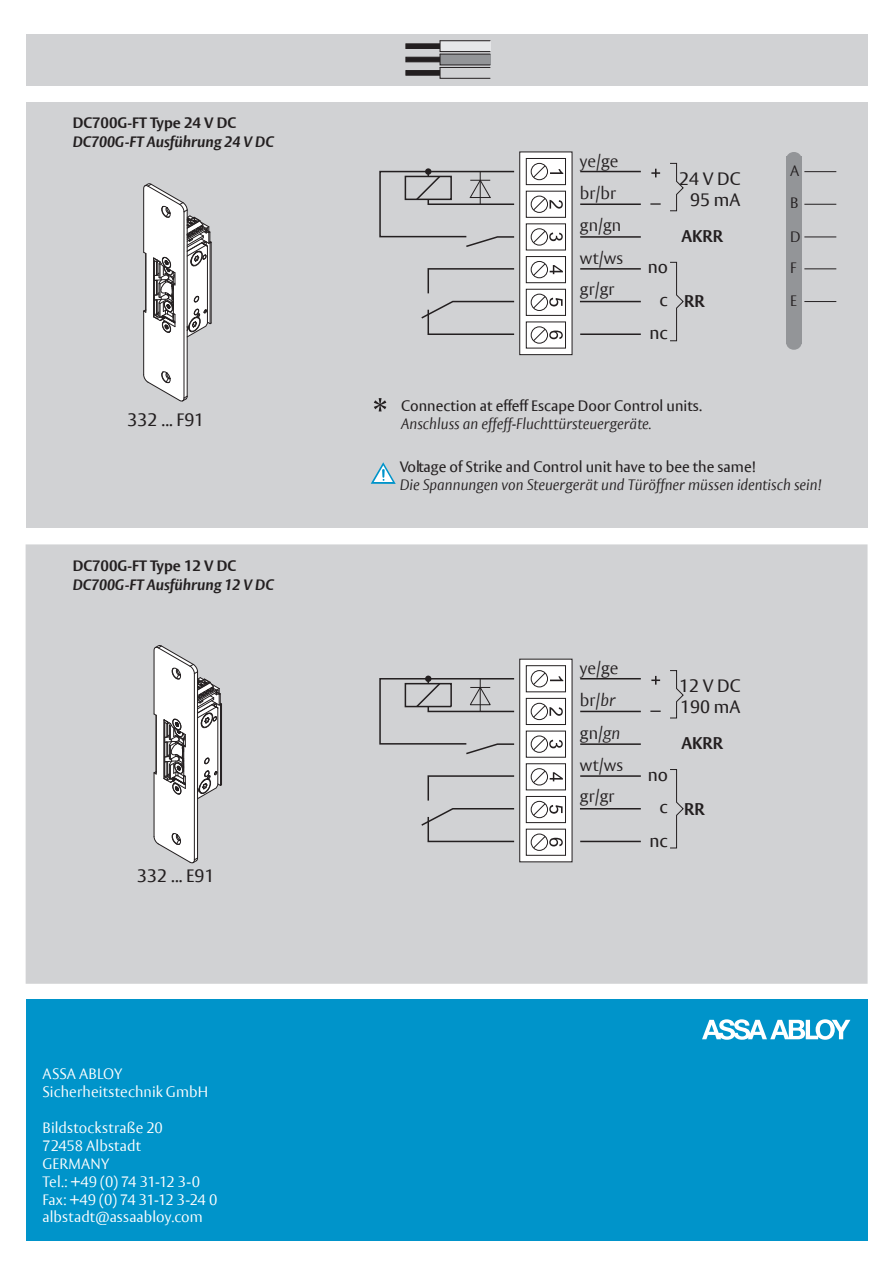
<style>
.page{position:relative;width:893px;height:1263px;background:#fff}
.page>*{position:absolute;margin:0;border:0;box-sizing:border-box;transform-origin:0 0}
.t1{font:17.85px/21.5px "ASSA Vesta";color:#231f20}
.t2{font:300 16.95px/32.1px "ASSA Vesta";color:#231f20}
.t3{font:700 16.95px "ASSA Vesta";color:#231f20}
.t4{font:300 15px/18px "ASSA Vesta";letter-spacing:.005em;color:#fff}
.t5{font:italic 300 15px "ASSA Vesta";color:#231f20}
.t6{font:15px "ASSA Vesta";color:#231f20}
.t7{font:italic 700 15px "ASSA Vesta";color:#231f20}
.t8{font:700 15px "ASSA Vesta";color:#231f20}
.t9{font:300 15px/32.2px "ASSA Vesta";color:#231f20}
.s1{font-style:italic}
</style>
<div class="page">
<div style="left:26px;top:1002px;width:841px;height:238px;background:#0094ca"></div>
<svg style="left:702px;top:1019px;width:149px;height:21px"></svg>
<div style="left:26px;top:34px;width:842px;height:51px;background:#d1d2d4"></div>
<div style="left:26px;top:102px;width:842px;height:425px;background:#d1d2d4"></div>
<div style="left:26px;top:544px;width:842px;height:440px;background:#d1d2d4"></div>
<svg style="left:374px;top:398px;width:12px;height:13px"></svg>
<div style="left:519px;top:659px;width:53px;height:203px;background:#fff;border:1px solid #231f20"></div>
<hr style="left:580px;top:711px;width:61px;height:1px;background:#231f20">
<hr style="left:580px;top:678px;width:61px;height:1px;background:#231f20">
<hr style="left:580px;top:775px;width:61px;height:2px;background:#231f20">
<hr style="left:580px;top:743px;width:61px;height:2px;background:#231f20">
<svg style="left:153px;top:645px;width:69px;height:218px"></svg>
<div style="left:425px;top:168px;width:6px;height:7px;background:#231f20;border-radius:50%"></div>
<svg style="left:371px;top:462px;width:25px;height:22px"></svg>
<svg style="left:143px;top:183px;width:69px;height:218px"></svg>
<div style="left:786px;top:336px;width:15px;height:14px;background:#939598;border-radius:50%"></div>
<div style="left:786px;top:152px;width:15px;height:13px;background:#939598;border-radius:50%"></div>
<div style="left:519px;top:151px;width:53px;height:204px;background:#fff;border:1px solid #231f20"></div>
<hr style="left:580px;top:203px;width:61px;height:2px;background:#231f20">
<hr style="left:580px;top:171px;width:61px;height:1px;background:#231f20">
<hr style="left:580px;top:268px;width:61px;height:2px;background:#231f20">
<hr style="left:580px;top:236px;width:61px;height:2px;background:#231f20">
<div style="left:531px;top:327px;width:17px;height:16px;border:1px solid #231f20;border-radius:50%"></div>
<div style="left:531px;top:294px;width:17px;height:17px;border:1px solid #231f20;border-radius:50%"></div>
<div style="left:531px;top:261px;width:17px;height:17px;border:1px solid #231f20;border-radius:50%"></div>
<div style="left:531px;top:229px;width:17px;height:16px;border:1px solid #231f20;border-radius:50%"></div>
<div style="left:531px;top:196px;width:17px;height:16px;border:1px solid #231f20;border-radius:50%"></div>
<div style="left:531px;top:163px;width:17px;height:17px;border:1px solid #231f20;border-radius:50%"></div>
<div style="left:526px;top:322px;width:40px;height:26px;border:1px solid #231f20"></div>
<div style="left:526px;top:289px;width:40px;height:27px;border:1px solid #231f20"></div>
<div style="left:526px;top:256px;width:40px;height:27px;border:1px solid #231f20"></div>
<div style="left:526px;top:224px;width:40px;height:26px;border:1px solid #231f20"></div>
<div style="left:526px;top:191px;width:40px;height:26px;border:1px solid #231f20"></div>
<div style="left:526px;top:158px;width:40px;height:27px;border:1px solid #231f20"></div>
<svg style="left:532px;top:164px;width:31px;height:15px"></svg>
<svg style="left:532px;top:197px;width:31px;height:14px"></svg>
<svg style="left:532px;top:230px;width:31px;height:14px"></svg>
<svg style="left:532px;top:263px;width:31px;height:14px"></svg>
<svg style="left:532px;top:295px;width:31px;height:14px"></svg>
<svg style="left:532px;top:328px;width:31px;height:14px"></svg>
<hr style="left:580px;top:333px;width:61px;height:2px;background:#231f20">
<svg style="left:651px;top:169px;width:9px;height:8px"></svg>
<svg style="left:650px;top:203px;width:11px;height:2px"></svg>
<svg style="left:670px;top:261px;width:14px;height:81px"></svg>
<hr style="left:580px;top:301px;width:61px;height:1px;background:#231f20">
<svg style="left:670px;top:162px;width:14px;height:50px"></svg>
<svg style="left:421px;top:268px;width:94px;height:67px"></svg>
<svg style="left:379px;top:170px;width:136px;height:77px"></svg>
<div style="left:531px;top:834px;width:17px;height:16px;border:1px solid #231f20;border-radius:50%"></div>
<div style="left:531px;top:801px;width:17px;height:17px;border:1px solid #231f20;border-radius:50%"></div>
<div style="left:531px;top:769px;width:17px;height:16px;border:1px solid #231f20;border-radius:50%"></div>
<div style="left:531px;top:736px;width:17px;height:16px;border:1px solid #231f20;border-radius:50%"></div>
<div style="left:531px;top:703px;width:17px;height:17px;border:1px solid #231f20;border-radius:50%"></div>
<div style="left:531px;top:670px;width:17px;height:17px;border:1px solid #231f20;border-radius:50%"></div>
<div style="left:526px;top:829px;width:40px;height:26px;border:1px solid #231f20"></div>
<div style="left:526px;top:796px;width:40px;height:27px;border:1px solid #231f20"></div>
<div style="left:526px;top:763px;width:40px;height:27px;border:1px solid #231f20"></div>
<div style="left:526px;top:731px;width:40px;height:26px;border:1px solid #231f20"></div>
<div style="left:526px;top:698px;width:40px;height:27px;border:1px solid #231f20"></div>
<div style="left:526px;top:665px;width:40px;height:27px;border:1px solid #231f20"></div>
<svg style="left:532px;top:672px;width:31px;height:14px"></svg>
<svg style="left:532px;top:704px;width:31px;height:14px"></svg>
<svg style="left:532px;top:737px;width:31px;height:14px"></svg>
<svg style="left:532px;top:770px;width:31px;height:14px"></svg>
<svg style="left:532px;top:802px;width:31px;height:14px"></svg>
<svg style="left:532px;top:835px;width:31px;height:14px"></svg>
<hr style="left:580px;top:841px;width:61px;height:1px;background:#231f20">
<svg style="left:651px;top:676px;width:9px;height:9px"></svg>
<svg style="left:650px;top:710px;width:11px;height:2px"></svg>
<svg style="left:670px;top:769px;width:14px;height:80px"></svg>
<hr style="left:580px;top:808px;width:61px;height:1px;background:#231f20">
<svg style="left:670px;top:670px;width:14px;height:49px"></svg>
<svg style="left:421px;top:775px;width:94px;height:68px"></svg>
<svg style="left:379px;top:677px;width:136px;height:78px"></svg>
<div style="left:786px;top:157px;width:16px;height:187px;background:#939598"></div>
<hr style="left:804px;top:301px;width:32px;height:1px;background:#231f20">
<hr style="left:804px;top:171px;width:32px;height:1px;background:#231f20">
<hr style="left:804px;top:204px;width:32px;height:1px;background:#231f20">
<hr style="left:804px;top:236px;width:32px;height:1px;background:#231f20">
<hr style="left:804px;top:268px;width:32px;height:1px;background:#231f20">
<div style="left:406px;top:57px;width:36px;height:5px;background:#231f20"></div>
<div style="left:406px;top:70px;width:36px;height:5px;background:#231f20"></div>
<div style="left:406px;top:44px;width:36px;height:5px;background:#231f20"></div>
<svg style="left:439px;top:40px;width:52px;height:39px"></svg>
<p class="t8" style="left:73px;top:114px;width:165px">DC700G-FT Type 24 V DC</p>
<p class="t7" style="left:73px;top:132px;width:202px">DC700G-FT Ausführung 24 V DC</p>
<p class="t1" style="left:128px;top:410px;width:78px">332 ... F91</p>
<p class="t8" style="left:73px;top:557px;width:165px">DC700G-FT Type 12 V DC</p>
<p class="t7" style="left:73px;top:575px;width:202px">DC700G-FT Ausführung 12 V DC</p>
<p class="t1" style="left:137px;top:865px;width:79px">332 ... E91</p>
<p class="t4" style="left:43px;top:1062px;width:167px">ASSA ABLOY<br>Sicherheitstechnik GmbH</p>
<p class="t4" style="left:43px;top:1116px;width:176px">Bildstockstraße 20<br>72458 Albstadt<br>GERMANY<br>Tel.: +49 (0) 74 31-12 3-0<br>Fax: +49 (0) 74 31-12 3-24 0 albstadt@assaabloy.de</p>
<p class="t4" style="left:43px;top:1065px;width:167px">ASSA ABLOY<br>Sicherheitstechnik GmbH</p>
<p class="t4" style="left:43px;top:1119px;width:176px">Bildstockstraße 20<br>72458 Albstadt<br>GERMANY<br>Tel.: +49 (0) 74 31-12 3-0<br>Fax: +49 (0) 74 31-12 3-24 0 albstadt@assaabloy.com</p>
<p class="t2" style="left:580px;top:145px;width:45px">ye/ge br/br gn/gn wt/ws gr/gr</p>
<p class="t1" style="left:648px;top:257px;width:22px">no</p>
<p class="t1" style="left:660px;top:290px;width:10px">c</p>
<p class="t1" style="left:650px;top:323px;width:20px">nc</p>
<p class="t1" style="left:679px;top:168px;width:63px;text-align:right">24 V DC<br>95 mA</p>
<p class="t3" style="left:681px;top:226px;width:43px">AKRR</p>
<p class="t3" style="left:684px;top:291px;width:22px">RR</p>
<p class="t6" style="left:401px;top:397px;width:302px">Connection at effeff Escape Door Control units.</p>
<p class="t5" style="left:401px;top:415px;width:252px">Anschluss an effeff-Fluchttürsteuergeräte.</p>
<p class="t6" style="left:400px;top:458px;width:358px">Voltage of Strike and Control unit have to bee the same!</p>
<p class="t9" style="left:790px;top:155px;width:11px">A<br>B</p>
<p class="t9" style="left:790px;top:222px;width:12px;line-height:31px">D<br>F</p>
<p class="t9" style="left:790px;top:286px;width:8px">E</p>
<p class="t5" style="left:400px;top:476px;width:423px">Die Spannungen von Steuergerät und Türöffner müssen identisch sein!</p>
<p class="t2" style="left:580px;top:653px;width:45px">ye/ge br/<span class="s1">br </span>gn/<span class="s1">gn </span>wt/ws gr/gr</p>
<p class="t1" style="left:648px;top:764px;width:22px">no</p>
<p class="t1" style="left:660px;top:797px;width:10px">c</p>
<p class="t1" style="left:650px;top:830px;width:20px">nc</p>
<p class="t1" style="left:679px;top:676px;width:63px">12 V DC<br>190 mA</p>
<p class="t3" style="left:681px;top:733px;width:43px">AKRR</p>
<p class="t3" style="left:684px;top:798px;width:22px">RR</p>
</div>
